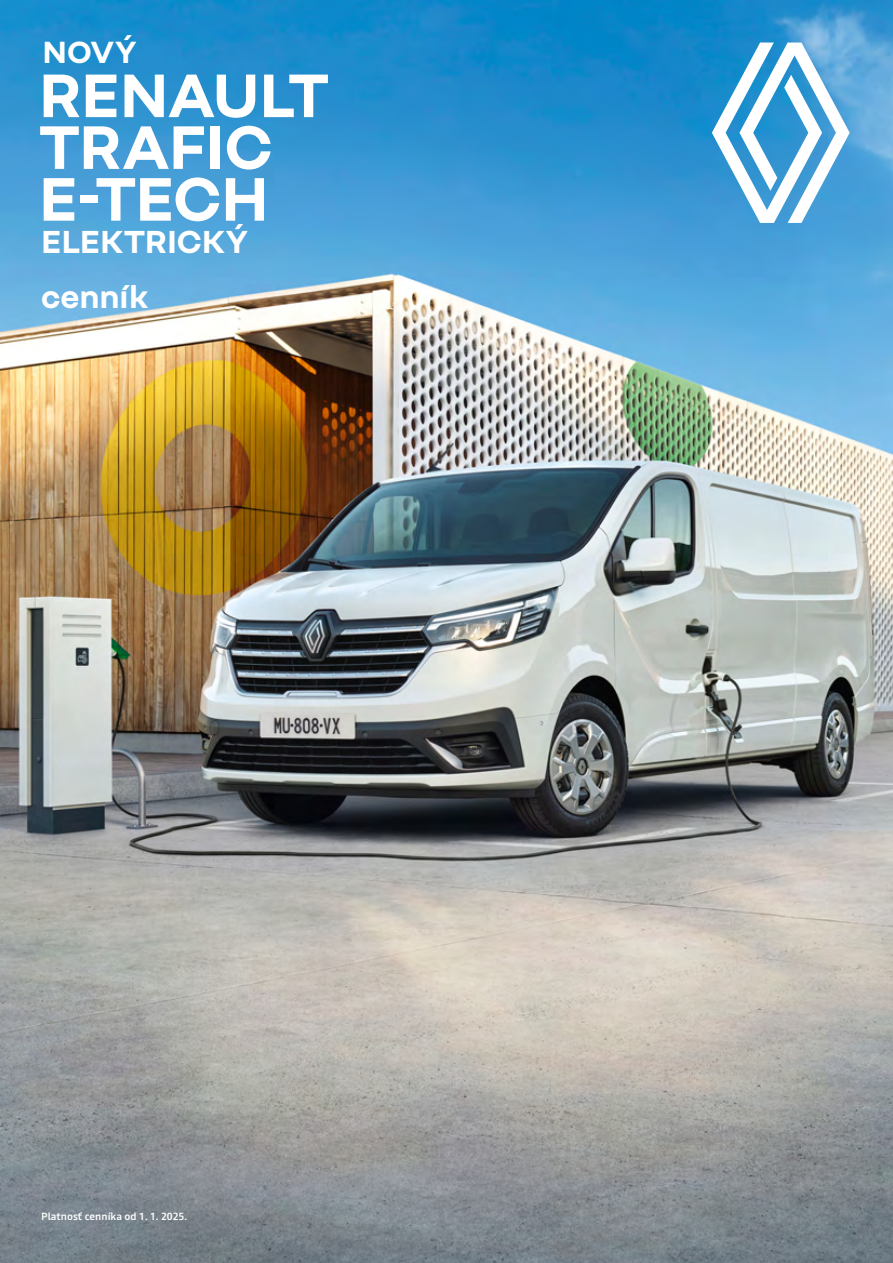
<style>
.page{position:relative;width:893px;height:1263px;background:#fff}
.page>*{position:absolute;margin:0;border:0;box-sizing:border-box;transform-origin:0 0}
.t1{font:700 66.45px/51.8px "Nouvel R";letter-spacing:-.01em;color:#fff}
.t2{font:700 34.5px "Nouvel R";color:#fff}
.t3{font:700 33.3px "Nouvel R";letter-spacing:-.005em;color:#fff}
.t4{font:500 10.5px "Read";color:#fff}
</style>
<div class="page">
<img style="left:0;top:1px;width:893px;height:1262px">
<svg style="left:712px;top:43px;width:138px;height:180px"></svg>
<h3 class="t3" style="left:43px;top:30px;width:96px">NOVÝ</h3>
<h1 class="t1" style="left:39px;top:65px;width:292px">RENAULT<br>TRAFIC<br>E-TECH</h1>
<h2 class="t2" style="left:41px;top:219px;width:208px">ELEKTRICKÝ</h2>
<h3 class="t3" style="left:41px;top:275px;width:109px">cenník</h3>
<p class="t4" style="left:41px;top:1209px;width:147px">Platnosť cenníka od 1. 1. 2025.</p>
</div>
